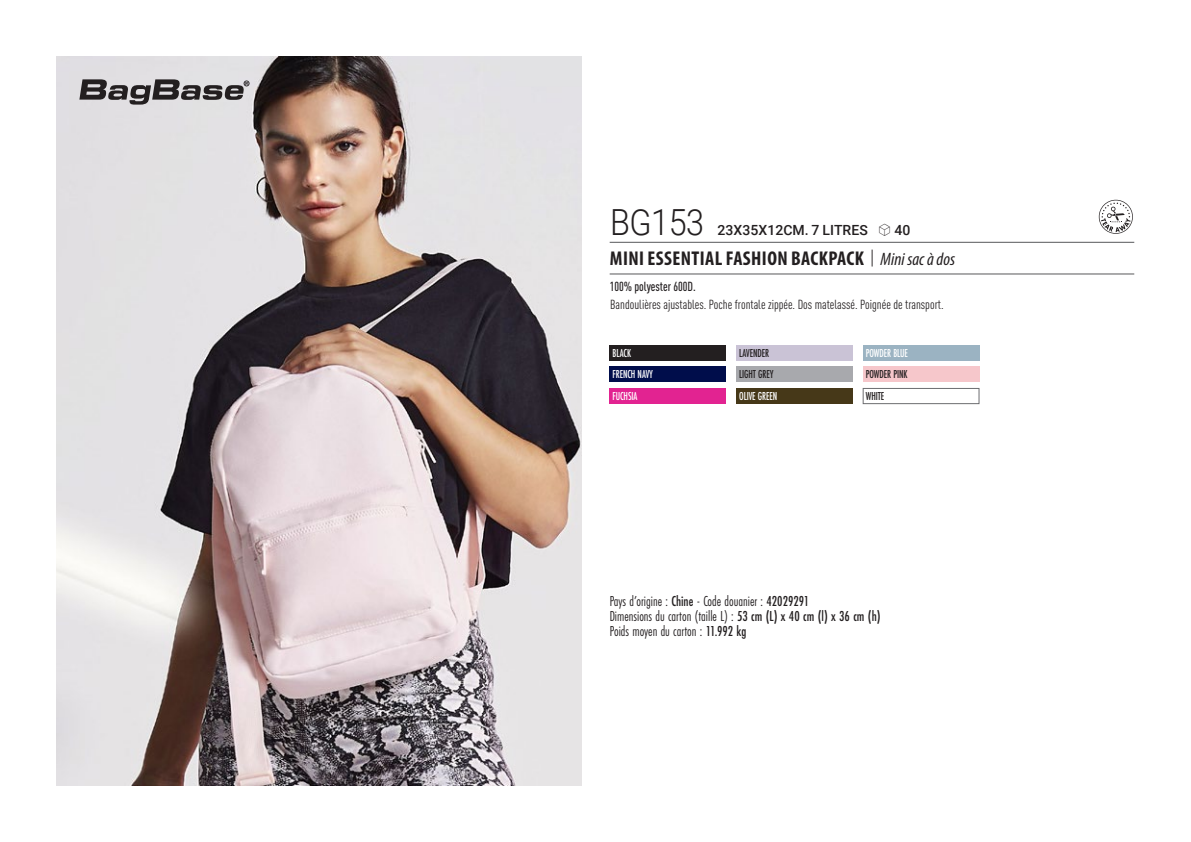
<style>
.page{position:relative;width:1191px;height:842px;background:#fff}
.page>*{position:absolute;margin:0;border:0;box-sizing:border-box;transform-origin:0 0}
.t1{font:300 36px "Roboto";letter-spacing:-.015em;color:#231f20;scale:.9 1}
.t2{font:700 condensed 20px "Myriad Pro";letter-spacing:.02em;color:#231f20}
.t3{font:15px "Futura PT Cond";color:#231f20;scale:.95 1}
.t4{font:500 14px "Roboto";letter-spacing:.005em;color:#231f20}
.t5{font:condensed 13px "DIN Pro";color:#231f20}
.grammage_2020{font:500 condensed 13px "DIN Pro";color:#231f20;scale:.95 1}
.Coloris_nuancier_bla{font:500 12px "Futura PT Cond";letter-spacing:-.01em;color:#fff;scale:.9 1}
.Coloris_nuancier{font:500 12px "Futura PT Cond";letter-spacing:-.01em;color:#231f20;scale:.9 1}
.s1{font-family:"Linotype Shapeshifter";font-weight:400;font-size:16px}
.s2{font-family:"Roboto Condensed";font-weight:300;font-stretch:normal}
.s3{font-family:"Myriad Variable Concept";font-weight:400;font-style:italic;font-stretch:normal;font-size:18px}
.s4{font-weight:500}
</style>
<div class="page">
<img style="left:57px;top:57px;width:524px;height:728px">
<svg style="left:79px;top:79px;width:170px;height:26px;background:#8c8a8c"></svg>
<div style="left:609px;top:345px;width:117px;height:16px;background:#231f20"></div>
<div style="left:609px;top:367px;width:117px;height:15px;background:#000d4b"></div>
<div style="left:609px;top:388px;width:117px;height:16px;background:#e22391"></div>
<div style="left:736px;top:345px;width:116px;height:16px;background:#cac3d6"></div>
<div style="left:736px;top:367px;width:116px;height:15px;background:#a8a9ad"></div>
<div style="left:736px;top:388px;width:116px;height:16px;background:#463818"></div>
<div style="left:863px;top:345px;width:116px;height:16px;background:#9bb3c2"></div>
<div style="left:863px;top:367px;width:116px;height:15px;background:#f6c7cb"></div>
<div style="left:863px;top:388px;width:116px;height:16px;background:#fff;border:1px solid #6c6d70"></div>
<svg style="left:1098px;top:200px;width:34px;height:34px"></svg>
<hr style="left:609px;top:242px;width:525px;height:1px;background:#57585a">
<hr style="left:609px;top:274px;width:525px;height:1px;background:#57585a">
<p class="t1" style="left:610px;top:197px;width:106px">BG153</p>
<p class="t4" style="left:717px;top:220px;width:194px">23X35X12CM. 7 LITRES <span class="s1">S</span> 40</p>
<p class="t2" style="left:610px;top:246px;width:347px">MINI ESSENTIAL FASHION BACKPACK <span class="s2">|</span> <span class="s3">Mini sac à dos</span></p>
<p class="grammage_2020" style="left:609px;top:277px;width:92px">100% polyester 600D.</p>
<p class="t5" style="left:610px;top:295px;width:335px">Bandoulières ajustables. Poche frontale zippée. Dos matelassé. Poignée de transport.</p>
<p class="Coloris_nuancier_bla" style="left:612px;top:346px;width:22px">BLACK</p>
<p class="Coloris_nuancier_bla" style="left:612px;top:367px;width:46px">FRENCH NAVY</p>
<p class="Coloris_nuancier_bla" style="left:612px;top:389px;width:29px">FUCHSIA</p>
<p class="Coloris_nuancier" style="left:739px;top:346px;width:35px">LAVENDER</p>
<p class="Coloris_nuancier" style="left:739px;top:367px;width:40px">LIGHT GREY</p>
<p class="Coloris_nuancier_bla" style="left:739px;top:389px;width:44px">OLIVE GREEN</p>
<p class="Coloris_nuancier_bla" style="left:866px;top:346px;width:48px">POWDER BLUE</p>
<p class="Coloris_nuancier" style="left:866px;top:367px;width:48px">POWDER PINK</p>
<p class="Coloris_nuancier" style="left:866px;top:389px;width:22px">WHITE</p>
<p class="t3" style="left:609px;top:592px;width:212px">Pays d’origine : <span class="s4">Chine</span> - Code douanier : <span class="s4">42029291</span></p>
<p class="t3" style="left:609px;top:607px;width:287px">Dimensions du carton (taille L) : <span class="s4">53 cm (L) x 40 cm (l) x 36 cm (h)</span></p>
<p class="t3" style="left:609px;top:622px;width:145px">Poids moyen du carton : <span class="s4">11.992 kg</span></p>
</div>
